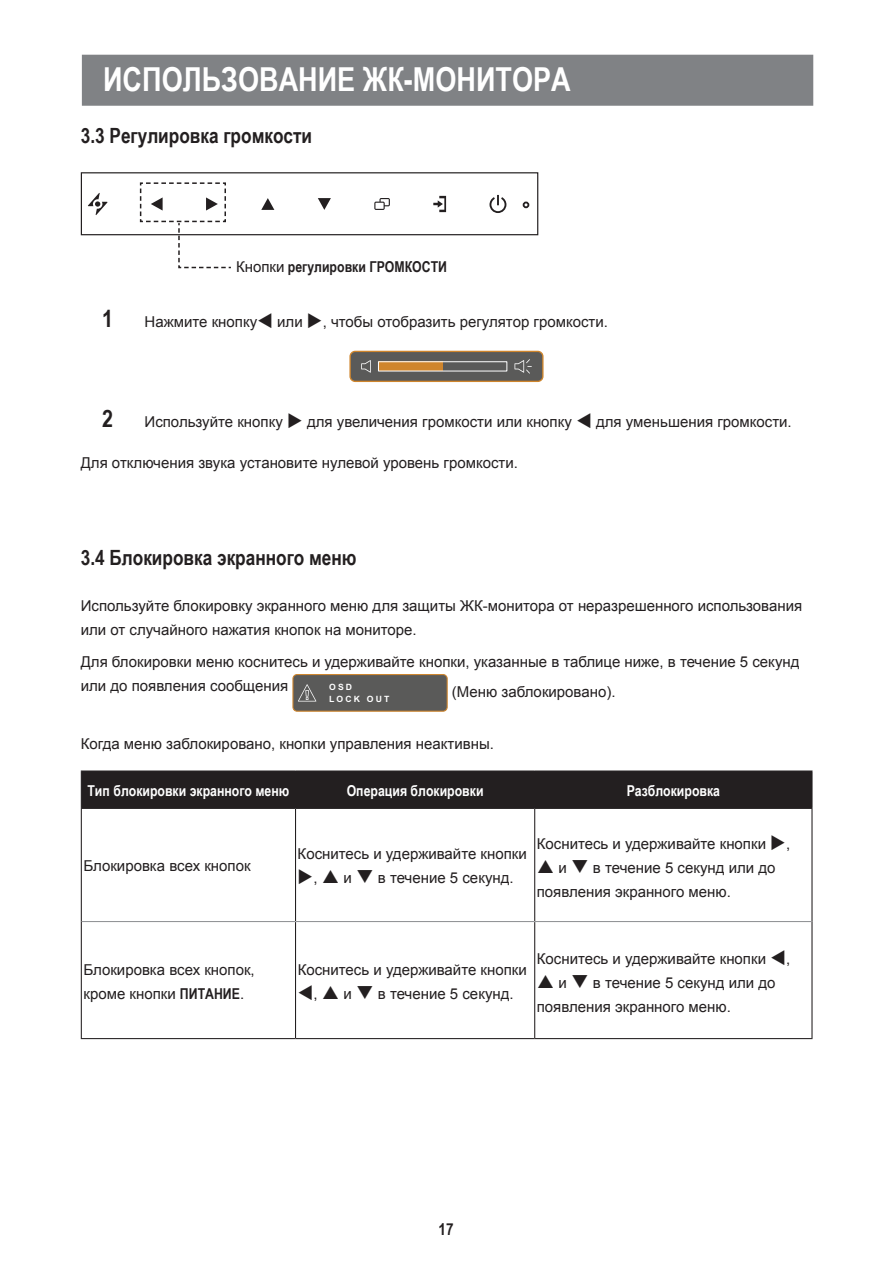
<style>
.page{position:relative;width:893px;height:1263px;background:#fff}
.page>*{position:absolute;margin:0;border:0;box-sizing:border-box;transform-origin:0 0}
.t1{font:700 33px "Arial Narrow";color:#fff}
.t2{font:700 24px "Arial Narrow";color:#231f20}
.t3{font:700 21px "Arial Narrow";color:#231f20}
.t4{font:700 16.5px "Arial Narrow";color:#231f20}
.t5{font:15px/24px "Arial";color:#231f20}
.t6{font:700 15px "Arial Narrow";color:#fff}
.t7{font:700 15px "Arial Narrow";color:#231f20}
.t8{font:700 8.7px/12.5px "Arial";letter-spacing:.25em;color:#fff}
.s1{font-family:"Arial";font-weight:400}
.s2{font-family:"Arial Narrow";font-weight:700}
</style>
<div class="page">
<div style="left:82px;top:55px;width:731px;height:51px;background:#808285;border:2px solid #808285"></div>
<div style="left:350px;top:351px;width:193px;height:30px;background:#5a5a59;border-radius:5px"></div>
<div style="left:349px;top:351px;width:195px;height:31px;border:1px solid #cf852c;border-radius:5px"></div>
<svg style="left:514px;top:359px;width:18px;height:15px"></svg>
<svg style="left:361px;top:360px;width:10px;height:13px"></svg>
<div style="left:378px;top:362px;width:65px;height:9px;background:#cf852c"></div>
<div style="left:378px;top:361px;width:129px;height:10px;border:1px solid #fff"></div>
<div style="left:293px;top:674px;width:154px;height:37px;background:#5a5a59;border-radius:4px"></div>
<div style="left:292px;top:674px;width:156px;height:38px;border:1px solid #cf852c;border-radius:4px"></div>
<svg style="left:298px;top:684px;width:18px;height:17px"></svg>
<div style="left:82px;top:771px;width:729px;height:37px;background:#231f20"></div>
<hr style="left:81px;top:809px;width:1px;height:112px;background:#231f20">
<hr style="left:295px;top:809px;width:1px;height:112px;background:#231f20">
<hr style="left:534px;top:809px;width:1px;height:112px;background:#231f20">
<hr style="left:811px;top:809px;width:1px;height:112px;background:#231f20">
<hr style="left:81px;top:921px;width:1px;height:117px;background:#231f20">
<hr style="left:295px;top:922px;width:1px;height:116px;background:#231f20">
<hr style="left:534px;top:922px;width:1px;height:116px;background:#231f20">
<hr style="left:811px;top:921px;width:1px;height:117px;background:#231f20">
<hr style="left:81px;top:1038px;width:215px;height:1px;background:#231f20">
<hr style="left:296px;top:1038px;width:239px;height:1px;background:#231f20">
<hr style="left:535px;top:1038px;width:277px;height:1px;background:#231f20">
<hr style="left:82px;top:921px;width:214px;height:1px;background:#939598">
<hr style="left:296px;top:921px;width:239px;height:1px;background:#939598">
<hr style="left:535px;top:921px;width:276px;height:1px;background:#939598">
<hr style="left:81px;top:770px;width:215px;height:1px;background:#231f20">
<hr style="left:81px;top:771px;width:1px;height:37px;background:#231f20">
<hr style="left:296px;top:770px;width:239px;height:1px;background:#231f20">
<hr style="left:295px;top:771px;width:1px;height:37px;background:#231f20">
<hr style="left:535px;top:770px;width:277px;height:1px;background:#231f20">
<hr style="left:534px;top:771px;width:1px;height:37px;background:#231f20">
<hr style="left:811px;top:771px;width:1px;height:37px;background:#231f20">
<hr style="left:81px;top:808px;width:215px;height:1px;background:#231f20">
<hr style="left:296px;top:808px;width:239px;height:1px;background:#231f20">
<hr style="left:535px;top:808px;width:277px;height:1px;background:#231f20">
<svg style="left:88px;top:193px;width:20px;height:22px"></svg>
<svg style="left:261px;top:198px;width:13px;height:12px"></svg>
<svg style="left:318px;top:198px;width:13px;height:12px"></svg>
<svg style="left:374px;top:198px;width:16px;height:12px"></svg>
<svg style="left:489px;top:195px;width:17px;height:18px"></svg>
<svg style="left:433px;top:196px;width:13px;height:16px"></svg>
<svg style="left:523px;top:202px;width:6px;height:6px"></svg>
<div style="left:81px;top:172px;width:457px;height:63px;border:1px solid #231f20"></div>
<svg style="left:139px;top:182px;width:96px;height:87px"></svg>
<h1 class="t1" style="left:103px;top:54px;width:469px">ИСПОЛЬЗОВАНИЕ ЖК-МОНИТОРА</h1>
<h3 class="t3" style="left:81px;top:120px;width:233px">3.3 Регулировка громкости</h3>
<p class="t7" style="left:236px;top:255px;width:213px"><span class="s1">Кнопки</span> регулировки ГРОМКОСТИ</p>
<h2 class="t2" style="left:102px;top:300px;width:12px">1</h2>
<p class="t5" style="left:145px;top:310px;width:465px">Нажмите кнопку▼ или ◆, чтобы отобразить регулятор громкости.</p>
<h2 class="t2" style="left:102px;top:401px;width:12px">2</h2>
<p class="t5" style="left:145px;top:410px;width:649px">Используйте кнопку ◆ для увеличения громкости или кнопку ▼ для уменьшения громкости.</p>
<p class="t5" style="left:81px;top:451px;width:439px">Для отключения звука установите нулевой уровень громкости.</p>
<h3 class="t3" style="left:81px;top:542px;width:277px">3.4 Блокировка экранного меню</h3>
<p class="t5" style="left:81px;top:594px;width:723px">Используйте блокировку экранного меню для защиты ЖК-монитора от неразрешенного использования или от случайного нажатия кнопок на мониторе.</p>
<p class="t5" style="left:81px;top:650px;width:720px">Для блокировки меню коснитесь и удерживайте кнопки, указанные в таблице ниже, в течение 5 секунд или до появления сообщения</p>
<p class="t8" style="left:329px;top:681px;width:62px">OSD<br>LOCK OUT</p>
<p class="t5" style="left:452px;top:680px;width:165px">(Меню заблокировано).</p>
<p class="t5" style="left:81px;top:732px;width:415px">Когда меню заблокировано, кнопки управления неактивны.</p>
<p class="t6" style="left:87px;top:779px;width:203px">Тип блокировки экранного меню</p>
<p class="t6" style="left:347px;top:779px;width:138px">Операция блокировки</p>
<p class="t6" style="left:627px;top:779px;width:95px">Разблокировка</p>
<p class="t5" style="left:83px;top:854px;width:169px">Блокировка всех кнопок</p>
<p class="t5" style="left:298px;top:842px;width:231px">Коснитесь и удерживайте кнопки</p>
<p class="t5" style="left:298px;top:866px;width:21px">◆,</p>
<p class="t5" style="left:344px;top:866px;width:172px">и ❑ в течение 5 секунд.</p>
<p class="t5" style="left:537px;top:831px;width:255px">Коснитесь и удерживайте кнопки ◆,</p>
<p class="t5" style="left:559px;top:855px;width:218px">и ❑ в течение 5 секунд или до</p>
<p class="t5" style="left:537px;top:879px;width:196px">появления экранного меню.</p>
<p class="t5" style="left:83px;top:957px;width:173px">Блокировка всех кнопок, кроме кнопки <span class="s2">ПИТАНИЕ</span>.</p>
<p class="t5" style="left:298px;top:957px;width:231px">Коснитесь и удерживайте кнопки</p>
<p class="t5" style="left:298px;top:981px;width:21px">▼,</p>
<p class="t5" style="left:344px;top:981px;width:172px">и ❑ в течение 5 секунд.</p>
<p class="t5" style="left:537px;top:947px;width:255px">Коснитесь и удерживайте кнопки ▼,</p>
<p class="t5" style="left:559px;top:971px;width:218px">и ❑ в течение 5 секунд или до</p>
<p class="t5" style="left:537px;top:995px;width:196px">появления экранного меню.</p>
<p class="t4" style="left:439px;top:1216px;width:17px">17</p>
</div>
